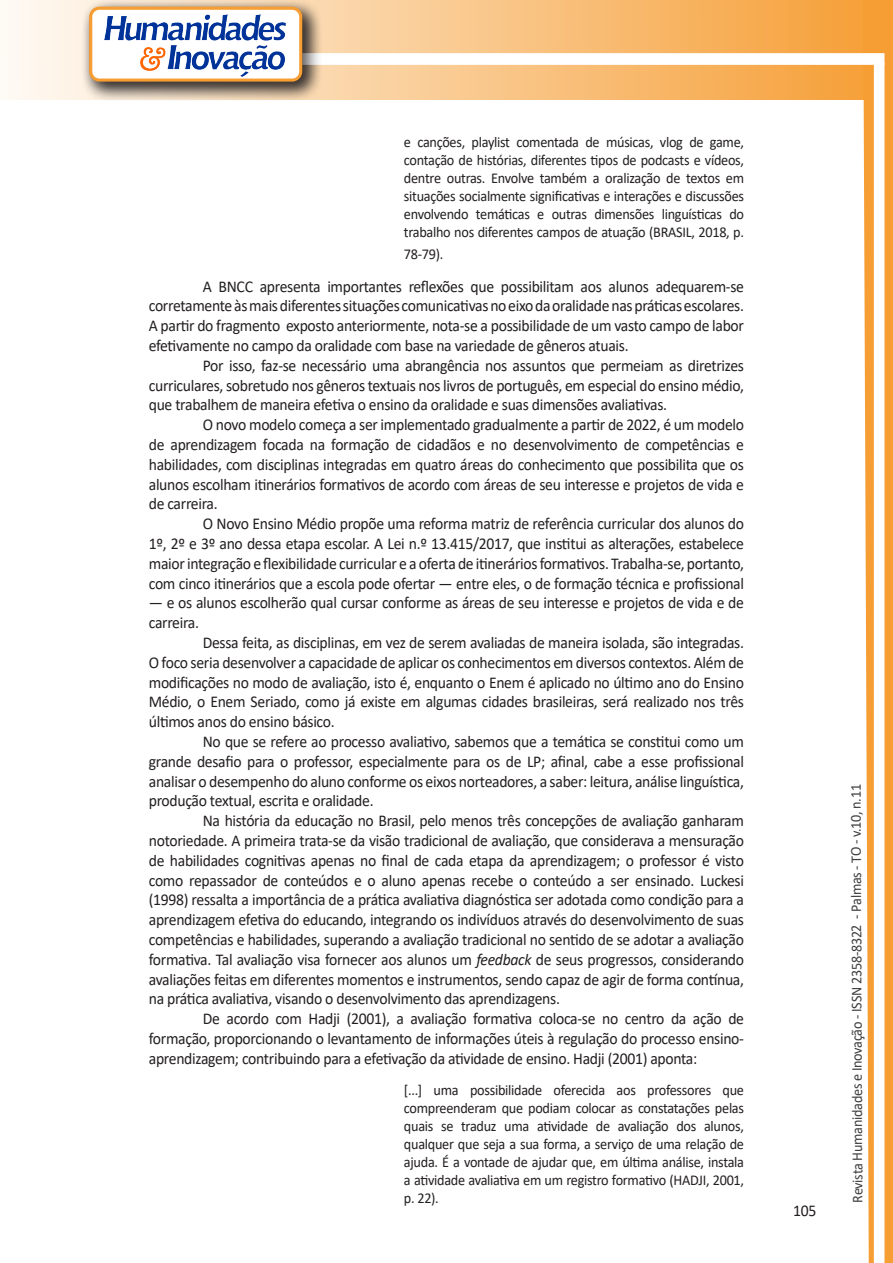
<style>
.page{position:relative;width:893px;height:1263px;background:#fff}
.page>*{position:absolute;margin:0;border:0;box-sizing:border-box;transform-origin:0 0}
.texto{font:16.5px/19.8px "Calibri";letter-spacing:-.02em;color:#231f20;text-align:justify;scale:.95 1}
.citacao{font:15px/18px "Calibri";letter-spacing:-.02em;color:#231f20;text-align:justify;scale:.95 1}
.t1{font:15px "Calibri";letter-spacing:-.025em;color:#3e3e3f;scale:.95 1}
.s1{font-style:italic}
</style>
<div class="page">
<svg style="left:5px;top:0;width:858px;height:100px;background:#f9c484"></svg>
<div style="left:302px;top:53px;width:582px;height:12px;background:#fff;border:2px solid #fff"></div>
<svg style="left:863px;top:0;width:30px;height:1263px"></svg>
<div style="left:81px;top:0;width:241px;height:102px;background:#231f20;opacity:.75"></div>
<div style="left:91px;top:8px;width:210px;height:72px;background:#fff;border-radius:9px"></div>
<img style="left:104px;top:14px;width:181px;height:62px">
<div style="left:89px;top:7px;width:213px;height:75px;border:3px solid #f69e34;border-radius:9px"></div>
<p class="citacao" style="left:404px;top:133px;width:360px">e canções, playlist comentada de músicas, vlog de game, contação de histórias, diferentes tipos de podcasts e vídeos, dentre outras. Envolve também a oralização de textos em situações socialmente significativas e interações e discussões envolvendo temáticas e outras dimensões linguísticas do trabalho nos diferentes campos de atuação (BRASIL, 2018, p.</p>
<p class="citacao" style="left:404px;top:245px;width:43px">78-79).</p>
<p class="texto" style="left:149px;top:276px;width:628px;text-indent:54px">A BNCC apresenta importantes reflexões que possibilitam aos alunos adequarem-se corretamente às mais diferentes situações comunicativas no eixo da oralidade nas práticas escolares.<br>A partir do fragmento exposto anteriormente, nota-se a possibilidade de um vasto campo de labor efetivamente no campo da oralidade com base na variedade de gêneros atuais.</p>
<p class="texto" style="left:149px;top:355px;width:628px;text-indent:54px">Por isso, faz-se necessário uma abrangência nos assuntos que permeiam as diretrizes curriculares, sobretudo nos gêneros textuais nos livros de português, em especial do ensino médio, que trabalhem de maneira efetiva o ensino da oralidade e suas dimensões avaliativas.</p>
<p class="texto" style="left:149px;top:414px;width:628px;text-indent:54px">O novo modelo começa a ser implementado gradualmente a partir de 2022, é um modelo de aprendizagem focada na formação de cidadãos e no desenvolvimento de competências e habilidades, com disciplinas integradas em quatro áreas do conhecimento que possibilita que os alunos escolham itinerários formativos de acordo com áreas de seu interesse e projetos de vida e de carreira.</p>
<p class="texto" style="left:149px;top:513px;width:628px;text-indent:54px">O Novo Ensino Médio propõe uma reforma matriz de referência curricular dos alunos do 1º, 2º e 3º ano dessa etapa escolar. A Lei n.º 13.415/2017, que institui as alterações, estabelece maior integração e flexibilidade curricular e a oferta de itinerários formativos. Trabalha-se, portanto, com cinco itinerários que a escola pode ofertar — entre eles, o de formação técnica e profissional</p>
<p class="texto" style="left:149px;top:592px;width:628px">— e os alunos escolherão qual cursar conforme as áreas de seu interesse e projetos de vida e de carreira.</p>
<p class="texto" style="left:149px;top:632px;width:628px;text-indent:54px">Dessa feita, as disciplinas, em vez de serem avaliadas de maneira isolada, são integradas.<br>O foco seria desenvolver a capacidade de aplicar os conhecimentos em diversos contextos. Além de modificações no modo de avaliação, isto é, enquanto o Enem é aplicado no último ano do Ensino Médio, o Enem Seriado, como já existe em algumas cidades brasileiras, será realizado nos três últimos anos do ensino básico.</p>
<p class="texto" style="left:149px;top:731px;width:628px;text-indent:54px">No que se refere ao processo avaliativo, sabemos que a temática se constitui como um grande desafio para o professor, especialmente para os de LP; afinal, cabe a esse profissional analisar o desempenho do aluno conforme os eixos norteadores, a saber: leitura, análise linguística, produção textual, escrita e oralidade.</p>
<p class="texto" style="left:149px;top:810px;width:628px;text-indent:54px">Na história da educação no Brasil, pelo menos três concepções de avaliação ganharam notoriedade. A primeira trata-se da visão tradicional de avaliação, que considerava a mensuração de habilidades cognitivas apenas no final de cada etapa da aprendizagem; o professor é visto como repassador de conteúdos e o aluno apenas recebe o conteúdo a ser ensinado. Luckesi (1998) ressalta a importância de a prática avaliativa diagnóstica ser adotada como condição para a aprendizagem efetiva do educando, integrando os indivíduos através do desenvolvimento de suas competências e habilidades, superando a avaliação tradicional no sentido de se adotar a avaliação formativa. Tal avaliação visa fornecer aos alunos um <span class="s1">feedback</span> de seus progressos, considerando avaliações feitas em diferentes momentos e instrumentos, sendo capaz de agir de forma contínua, na prática avaliativa, visando o desenvolvimento das aprendizagens.</p>
<p class="texto" style="left:149px;top:1008px;width:628px;text-indent:54px">De acordo com Hadji (2001), a avaliação formativa coloca-se no centro da ação de formação, proporcionando o levantamento de informações úteis à regulação do processo ensino&shy;aprendizagem; contribuindo para a efetivação da atividade de ensino. Hadji (2001) aponta:</p>
<p class="citacao" style="left:404px;top:1080px;width:360px">[...] uma possibilidade oferecida aos professores que compreenderam que podiam colocar as constatações pelas quais se traduz uma atividade de avaliação dos alunos, qualquer que seja a sua forma, a serviço de uma relação de ajuda. É a vontade de ajudar que, em última análise, instala a atividade avaliativa em um registro formativo (HADJI, 2001, p. 22).</p>
<p class="texto" style="left:793px;top:1200px;width:26px">105</p>
<p class="t1" style="left:846px;top:1203px;width:442px;rotate:-90deg">Revista Humanidades e Inovação - ISSN 2358-8322 - Palmas - TO - v.10, n.11</p>
</div>
